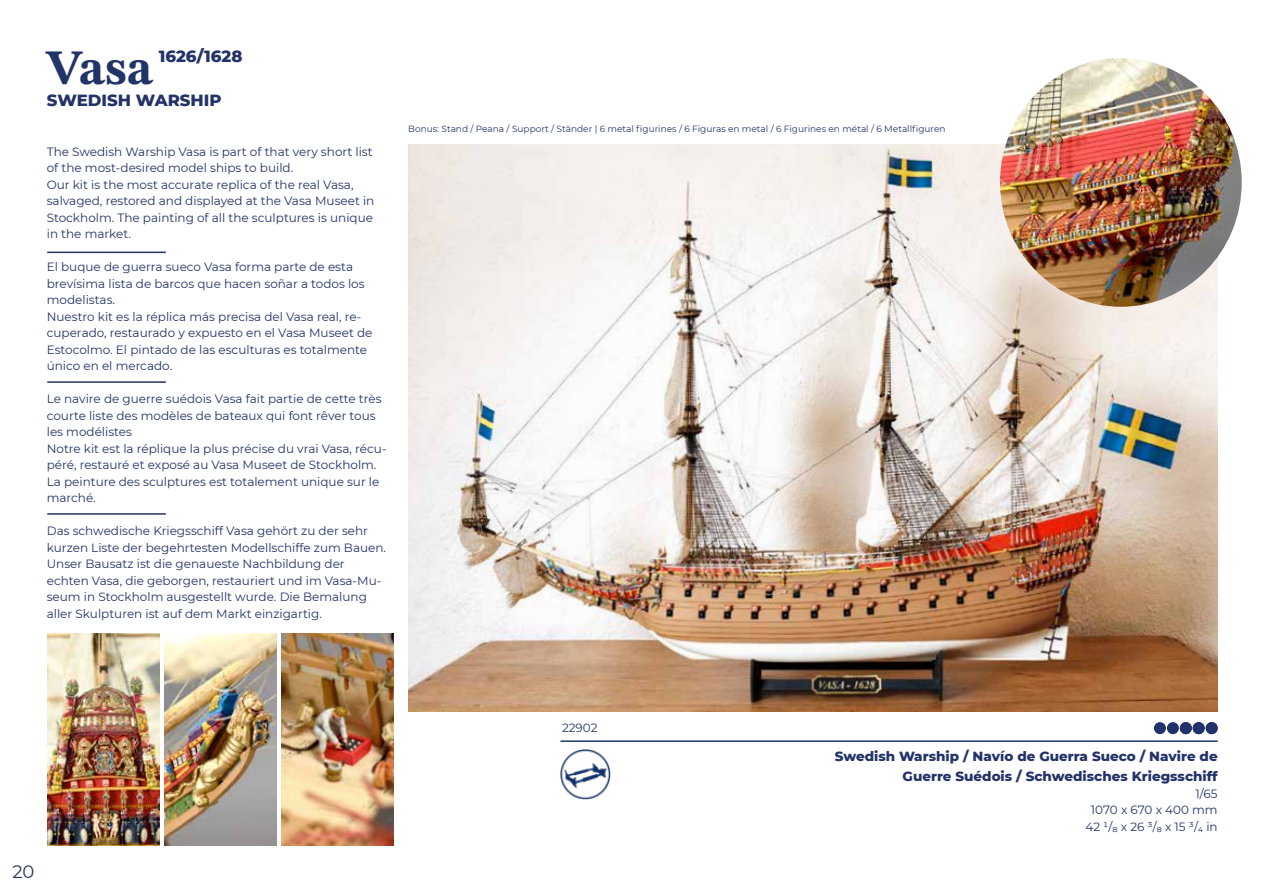
<style>
.page{position:relative;width:1263px;height:893px;background:#fff}
.page>*{position:absolute;margin:0;border:0;box-sizing:border-box;transform-origin:0 0}
.t1{font:49.5px "STIX Two Text";color:#223367}
.t2{font:18px "Montserrat";color:#24335c}
.t3{font:800 16.5px "Montserrat";color:#233369}
.t4{font:800 13.5px/19.8px "Montserrat";color:#233369;text-align:right}
.t5{font:12px/16.5px "Montserrat";color:#233369}
.t6{font:9px "Montserrat";color:#233369}
</style>
<div class="page">
<img style="left:408px;top:144px;width:810px;height:567px">
<hr style="left:560px;top:740px;width:658px;height:2px;background:#223367">
<div style="left:1155px;top:723px;width:10px;height:10px;background:#203269;border-radius:50%"></div>
<div style="left:1154px;top:722px;width:12px;height:12px;border:2px solid #203269;border-radius:50%"></div>
<div style="left:1167px;top:723px;width:11px;height:10px;background:#203269;border-radius:50%"></div>
<div style="left:1167px;top:722px;width:12px;height:12px;border:2px solid #203269;border-radius:50%"></div>
<div style="left:1193px;top:722px;width:12px;height:12px;border:2px solid #203269;border-radius:50%"></div>
<div style="left:1180px;top:723px;width:11px;height:10px;background:#203269;border-radius:50%"></div>
<div style="left:1180px;top:722px;width:12px;height:12px;border:2px solid #203269;border-radius:50%"></div>
<div style="left:1193px;top:723px;width:11px;height:10px;background:#203269;border-radius:50%"></div>
<div style="left:1192px;top:722px;width:12px;height:12px;border:2px solid #203269;border-radius:50%"></div>
<div style="left:1206px;top:723px;width:11px;height:10px;background:#203269;border-radius:50%"></div>
<div style="left:1206px;top:722px;width:12px;height:12px;border:2px solid #203269;border-radius:50%"></div>
<hr style="left:47px;top:252px;width:119px;height:1px;background:#223367">
<hr style="left:47px;top:381px;width:119px;height:2px;background:#223367">
<hr style="left:47px;top:513px;width:119px;height:2px;background:#223367">
<img style="left:165px;top:634px;width:112px;height:212px">
<img style="left:47px;top:634px;width:112px;height:212px">
<img style="left:282px;top:634px;width:112px;height:212px">
<img style="left:1000px;top:58px;width:242px;height:249px">
<img style="left:560px;top:740px;width:62px;height:60px">
<h3 class="t3" style="left:159px;top:44px;width:85px">1626/1628</h3>
<h1 class="t1" style="left:47px;top:32px;width:108px">Vasa</h1>
<h3 class="t3" style="left:47px;top:88px;width:176px">SWEDISH WARSHIP</h3>
<p class="t5" style="left:47px;top:143px;width:329px">The Swedish Warship Vasa is part of that very short list of the most-desired model ships to build.<br>Our kit is the most accurate replica of the real Vasa, salvaged, restored and displayed at the Vasa Museet in Stockholm. The painting of all the sculptures is unique in the market.</p>
<p class="t5" style="left:47px;top:258px;width:327px">El buque de guerra sueco Vasa forma parte de esta brevísima lista de barcos que hacen soñar a todos los modelistas.<br>Nuestro kit es la réplica más precisa del Vasa real, re&shy;cuperado, restaurado y expuesto en el Vasa Museet de Estocolmo. El pintado de las esculturas es totalmente único en el mercado.</p>
<p class="t5" style="left:47px;top:390px;width:341px">Le navire de guerre suédois Vasa fait partie de cette très courte liste des modèles de bateaux qui font rêver tous les modélistes<br>Notre kit est la réplique la plus précise du vrai Vasa, récu&shy;péré, restauré et exposé au Vasa Museet de Stockholm.<br>La peinture des sculptures est totalement unique sur le marché.</p>
<p class="t5" style="left:47px;top:522px;width:341px">Das schwedische Kriegsschiff Vasa gehört zu der sehr kurzen Liste der begehrtesten Modellschiffe zum Bauen.<br>Unser Bausatz ist die genaueste Nachbildung der echten Vasa, die geborgen, restauriert und im Vasa-Mu&shy;seum in Stockholm ausgestellt wurde. Die Bemalung aller Skulpturen ist auf dem Markt einzigartig.</p>
<p class="t6" style="left:408px;top:122px;width:539px">Bonus: Stand / Peana / Support / Ständer | 6 metal figurines / 6 Figuras en metal / 6 Figurines en métal / 6 Metallfiguren</p>
<h2 class="t2" style="left:12px;top:859px;width:24px">20</h2>
<p class="t5" style="left:562px;top:719px;width:37px">22902</p>
<p class="t4" style="left:835px;top:746px;width:384px">Swedish Warship / Navío de Guerra Sueco / Navire de<br>Guerre Suédois / Schwedisches Kriegsschiff</p>
<p class="t5" style="left:1085px;top:785px;width:134px;text-align:right">1/65<br>1070 x 670 x 400 mm<br>42 ¹/₈ x 26 ³/₈ x 15 ³/₄ in</p>
</div>
